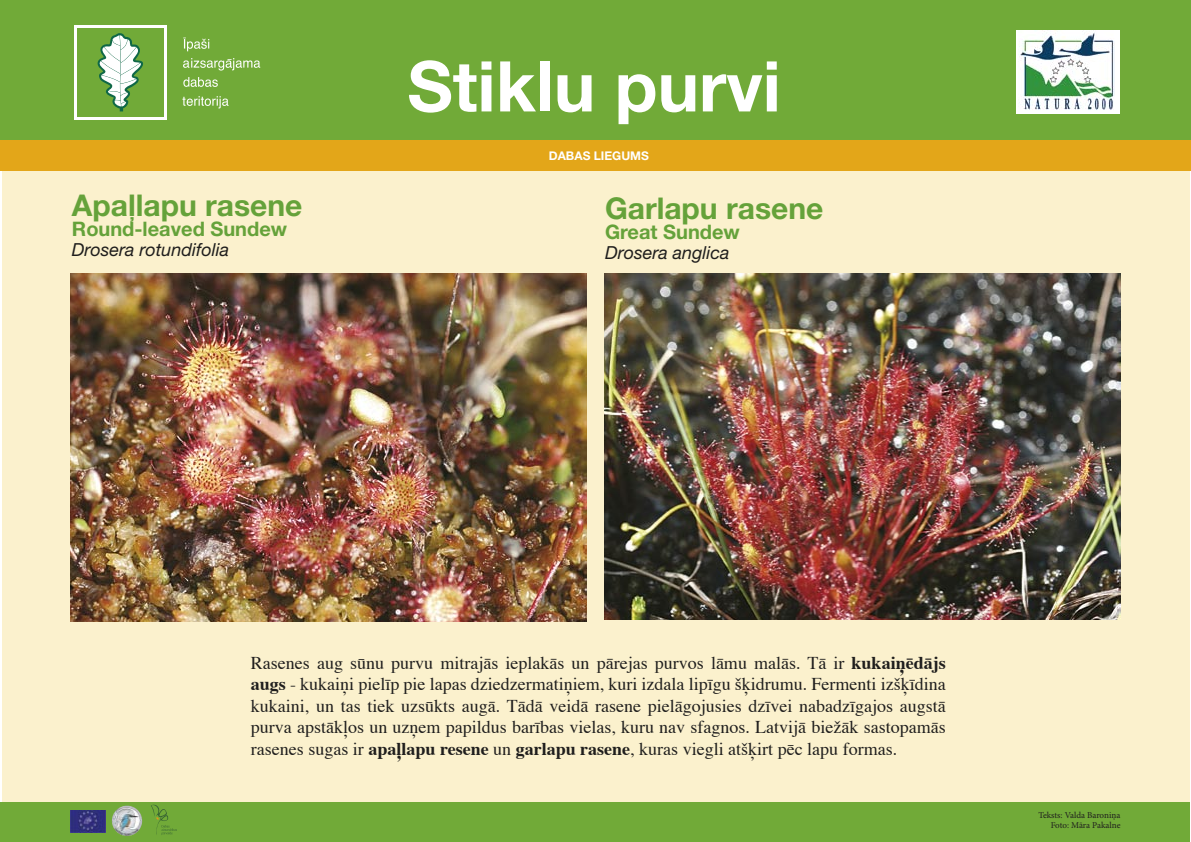
<style>
.page{position:relative;width:1191px;height:842px;background:#fff}
.page>*{position:absolute;margin:0;border:0;box-sizing:border-box;transform-origin:0 0}
.t1{font:700 70px "Helvetica Neue CE";color:#fff}
.t2{font:700 30px "Helvetica Neue CE";color:#65a23a}
.t3{font:700 20px "Helvetica Neue CE";color:#65a23a}
.t4{font:18px/21.6px "Times";color:#1f1e1d;text-align:justify}
.t5{font:italic 18px "Helvetica Neue CE";color:#1f1e1d}
.t6{font:700 12px "Helvetica Neue CE";color:#fff}
.t7{font:9px "Minion Pro";letter-spacing:-.005em;color:#1f1e1d}
.s1{font-weight:700}
</style>
<div class="page">
<div style="left:2px;top:1px;width:1187px;height:841px;background:#fbf1cd"></div>
<div style="left:0;top:1px;width:1190px;height:140px;background:#71aa38"></div>
<div style="left:0;top:141px;width:1191px;height:30px;background:#e3a619"></div>
<div style="left:0;top:802px;width:1189px;height:40px;background:#71aa38"></div>
<div style="left:74px;top:26px;width:92px;height:94px;background:#fff"></div>
<div style="left:77px;top:28px;width:87px;height:89px;background:#71aa38"></div>
<svg style="left:97px;top:33px;width:46px;height:78px"></svg>
<svg style="left:182px;top:96px;width:47px;height:12px"></svg>
<svg style="left:183px;top:77px;width:35px;height:10px"></svg>
<svg style="left:183px;top:58px;width:77px;height:13px"></svg>
<svg style="left:183px;top:38px;width:26px;height:13px"></svg>
<div style="left:1017px;top:30px;width:103px;height:84px;background:#fff"></div>
<img style="left:1018px;top:30px;width:96px;height:80px">
<img style="left:604px;top:273px;width:516px;height:347px">
<img style="left:71px;top:273px;width:516px;height:349px">
<img style="left:71px;top:810px;width:35px;height:22px">
<img style="left:112px;top:806px;width:30px;height:30px">
<svg style="left:151px;top:805px;width:26px;height:30px"></svg>
<h2 class="t2" style="left:72px;top:188px;width:232px">Apaļlapu rasene</h2>
<p class="t3" style="left:72px;top:217px;width:217px">Round-leaved Sundew</p>
<p class="t5" style="left:72px;top:239px;width:159px">Drosera rotundifolia</p>
<h1 class="t1" style="left:407px;top:47px;width:375px">Stiklu purvi</h1>
<p class="t6" style="left:549px;top:149px;width:102px">DABAS LIEGUMS</p>
<h2 class="t2" style="left:605px;top:191px;width:220px">Garlapu rasene</h2>
<p class="t3" style="left:605px;top:220px;width:136px">Great Sundew</p>
<p class="t5" style="left:605px;top:242px;width:126px">Drosera anglica</p>
<p class="t4" style="left:251px;top:653px;width:696px">Rasenes aug sūnu purvu mitrajās ieplakās un pārejas purvos lāmu malās. Tā ir <span class="s1">kukaiņēdājs augs</span> - kukaiņi pielīp pie lapas dziedzermatiņiem, kuri izdala lipīgu šķidrumu. Fermenti izšķīdina kukaini, un tas tiek uzsūkts augā. Tādā veidā rasene pielāgojusies dzīvei nabadzīgajos augstā purva apstākļos un uzņem papildus barības vielas, kuru nav sfagnos. Latvijā biežāk sastopamās rasenes sugas ir <span class="s1">apaļlapu resene</span> un <span class="s1">garlapu rasene</span>, kuras viegli atšķirt pēc lapu formas.</p>
<p class="t7" style="left:1038px;top:810px;width:83px">Teksts: Valda Baroniņa</p>
<p class="t7" style="left:1050px;top:820px;width:71px">Foto: Māra Pakalne</p>
</div>
